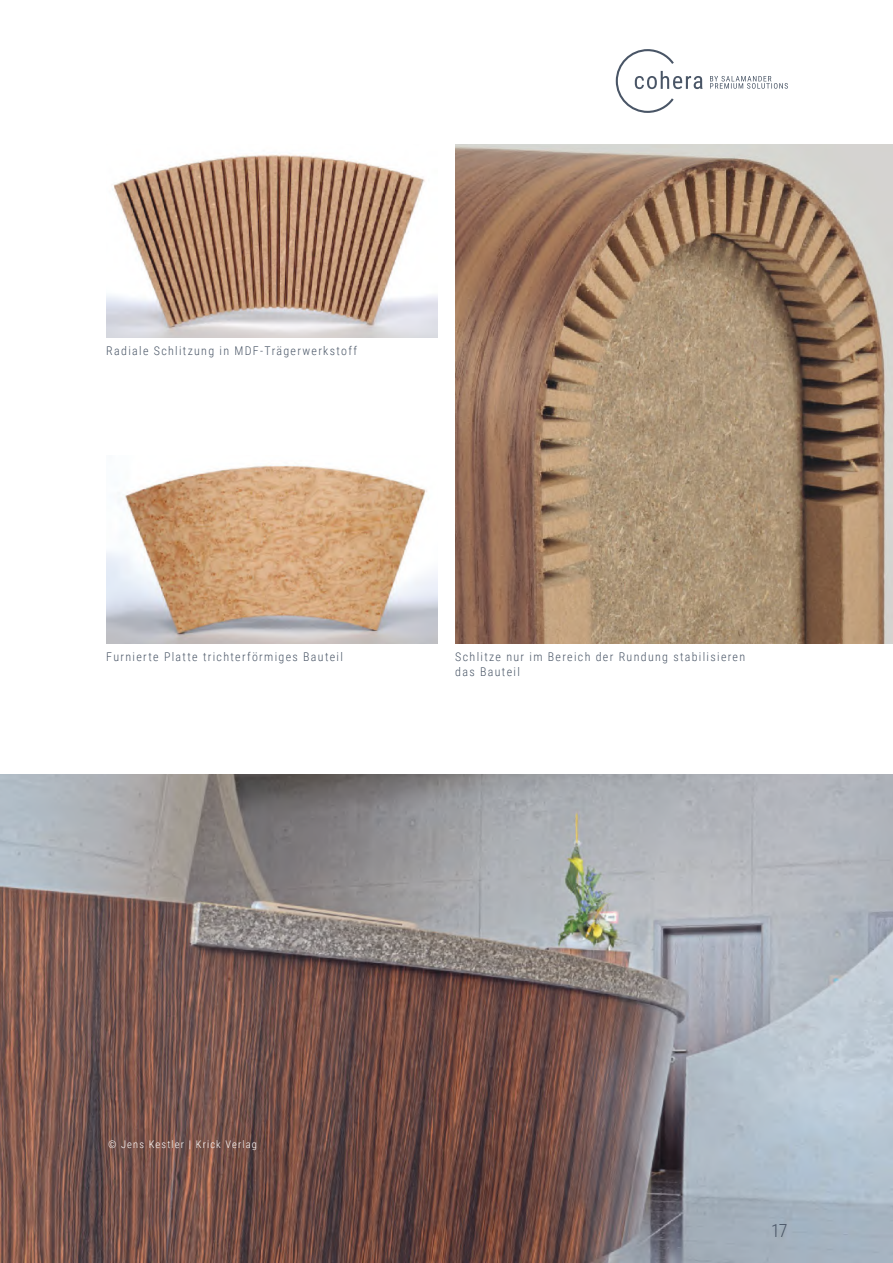
<style>
.page{position:relative;width:893px;height:1263px;background:#fff}
.page>*{position:absolute;margin:0;border:0;box-sizing:border-box;transform-origin:0 0}
.t1{font:300 18px "Roboto Condensed";color:#495566}
.t2{font:300 12px/14.4px "Roboto Condensed";letter-spacing:.11em;color:#495566}
.t3{font:300 10.5px "Roboto Condensed";letter-spacing:.11em;color:#fff}
</style>
<div class="page">
<img style="left:106px;top:154px;width:332px;height:184px">
<img style="left:106px;top:465px;width:332px;height:179px">
<img style="left:455px;top:144px;width:438px;height:500px">
<img style="left:0;top:774px;width:893px;height:489px">
<svg style="left:616px;top:49px;width:86px;height:64px"></svg>
<svg style="left:710px;top:76px;width:78px;height:13px"></svg>
<p class="t2" style="left:106px;top:343px;width:252px">Radiale Schlitzung in MDF-Trägerwerkstoff</p>
<p class="t2" style="left:106px;top:649px;width:238px">Furnierte Platte trichterförmiges Bauteil</p>
<p class="t2" style="left:455px;top:649px;width:291px">Schlitze nur im Bereich der Rundung stabilisieren das Bauteil</p>
<p class="t3" style="left:108px;top:1137px;width:150px">© Jens Kestler | Krick Verlag</p>
<h1 class="t1" style="left:771px;top:1218px;width:18px">17</h1>
</div>
